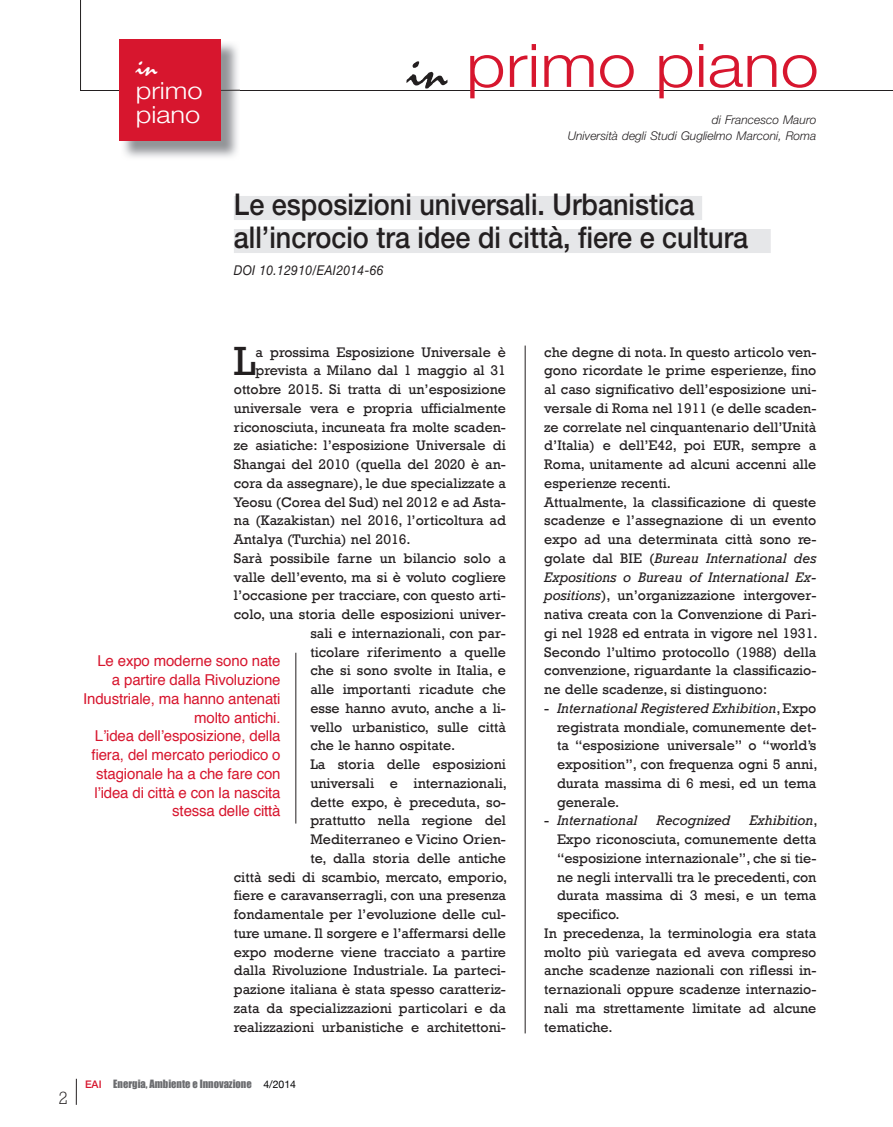
<style>
.page{position:relative;width:893px;height:1127px;background:#fff}
.page>*{position:absolute;margin:0;border:0;box-sizing:border-box;transform-origin:0 0}
.t1{font:41.85px "Rockwell";color:#231f20}
.t2{font:500 30px/33px "Helvetica Neue";color:#231f20;scale:.9 1}
.t3{font:24px "Mistral";color:#fff;scale:1.15 1}
.t4{font:300 23.7px/24px "Helvetica Neue";color:#fff;scale:1.15 1}
.t5{font:300 18px "Rockwell";color:#231f20}
.t6{font:15px/18.8px "Helvetica";letter-spacing:-.01em;color:#d7162e;text-align:right}
.t7{font:14.25px/18.8px "Rockwell";color:#231f20}
.t8{font:italic 14.25px "Rockwell";color:#231f20}
.t9{font:italic 13.5px "Helvetica Neue";letter-spacing:.025em;color:#231f20;scale:.9 1}
.t10{font:italic 300 12px/15.8px "Helvetica Neue";color:#231f20;text-align:right}
.t11{font:10.5px "Impact";color:#6c6d70}
.s1{font-family:"Helvetica Neue";font-weight:500;color:#d7162e}
.s2{font-family:"Helvetica Neue";color:#000002}
.s3{font-style:italic}
.s4{font-style:normal}
</style>
<div class="page">
<svg style="left:76px;top:1079px;width:1px;height:26px"></svg>
<hr style="left:80px;top:0;width:1px;height:90px;background:#231f20">
<hr style="left:80px;top:90px;width:813px;height:1px;background:#231f20">
<svg style="left:470px;top:44px;width:346px;height:54px"></svg>
<svg style="left:406px;top:61px;width:42px;height:28px"></svg>
<img style="left:123px;top:43px;width:117px;height:115px">
<img style="left:221px;top:90px;width:19px;height:1px">
<div style="left:119px;top:39px;width:102px;height:102px;background:#d7162e"></div>
<hr style="left:525px;top:345px;width:1px;height:688px;background:#231f20">
<hr style="left:296px;top:653px;width:1px;height:170px;background:#231f20">
<div style="left:234px;top:196px;width:468px;height:24px;background:#e6e7e9"></div>
<div style="left:234px;top:229px;width:537px;height:24px;background:#e6e7e9"></div>
<h3 class="t3" style="left:136px;top:58px;width:20px">in</h3>
<h3 class="t4" style="left:136px;top:81px;width:60px">primo piano</h3>
<p class="t10" style="left:568px;top:113px;width:250px">di Francesco Mauro<br>Università degli Studi Guglielmo Marconi, Roma</p>
<h2 class="t2" style="left:234px;top:190px;width:573px">Le esposizioni universali. Urbanistica all’incrocio tra idee di città, fiere e cultura</h2>
<p class="t9" style="left:234px;top:265px;width:168px">DOI 10.12910/EAI2014-66</p>
<h1 class="t1" style="left:234px;top:336px;width:23px">L</h1>
<p class="t7" style="left:256px;top:342px;width:252px">a prossima Esposizione Universale è</p>
<p class="t7" style="left:256px;top:361px;width:252px">prevista a Milano dal 1 maggio al 31</p>
<p class="t7" style="left:234px;top:379px;width:274px">ottobre 2015. Si tratta di un’esposizione</p>
<p class="t7" style="left:234px;top:398px;width:274px">universale vera e propria ufficialmente</p>
<p class="t7" style="left:234px;top:417px;width:274px">riconosciuta, incuneata fra molte scaden-</p>
<p class="t7" style="left:234px;top:436px;width:274px">ze asiatiche: l’esposizione Universale di</p>
<p class="t7" style="left:234px;top:454px;width:274px">Shangai del 2010 (quella del 2020 è an-</p>
<p class="t7" style="left:234px;top:473px;width:274px">cora da assegnare), le due specializzate a</p>
<p class="t7" style="left:234px;top:492px;width:274px">Yeosu (Corea del Sud) nel 2012 e ad Asta-</p>
<p class="t7" style="left:234px;top:511px;width:274px">na (Kazakistan) nel 2016, l’orticoltura ad</p>
<p class="t7" style="left:234px;top:529px;width:178px">Antalya (Turchia) nel 2016.</p>
<p class="t7" style="left:234px;top:548px;width:274px">Sarà possibile farne un bilancio solo a</p>
<p class="t7" style="left:234px;top:567px;width:274px">valle dell’evento, ma si è voluto cogliere</p>
<p class="t7" style="left:234px;top:586px;width:274px">l’occasione per tracciare, con questo arti-</p>
<p class="t7" style="left:234px;top:604px;width:274px">colo, una storia delle esposizioni univer-</p>
<p class="t7" style="left:310px;top:623px;width:197px">sali e internazionali, con par-</p>
<p class="t7" style="left:310px;top:642px;width:197px">ticolare riferimento a quelle</p>
<p class="t7" style="left:310px;top:661px;width:197px">che si sono svolte in Italia, e</p>
<p class="t7" style="left:310px;top:679px;width:197px">alle importanti ricadute che</p>
<p class="t7" style="left:310px;top:698px;width:197px">esse hanno avuto, anche a li-</p>
<p class="t7" style="left:310px;top:717px;width:197px">vello urbanistico, sulle città</p>
<p class="t7" style="left:310px;top:736px;width:146px">che le hanno ospitate.</p>
<p class="t7" style="left:310px;top:754px;width:197px">La storia delle esposizioni</p>
<p class="t7" style="left:310px;top:773px;width:198px">universali e internazionali,</p>
<p class="t7" style="left:310px;top:792px;width:197px">dette expo, è preceduta, so-</p>
<p class="t7" style="left:310px;top:811px;width:197px">prattutto nella regione del</p>
<p class="t7" style="left:310px;top:829px;width:197px">Mediterraneo e Vicino Orien-</p>
<p class="t7" style="left:310px;top:848px;width:197px">te, dalla storia delle antiche</p>
<p class="t7" style="left:234px;top:867px;width:275px">città sedi di scambio, mercato, emporio,</p>
<p class="t7" style="left:234px;top:886px;width:274px">fiere e caravanserragli, con una presenza</p>
<p class="t7" style="left:234px;top:904px;width:274px">fondamentale per l’evoluzione delle cul-</p>
<p class="t7" style="left:234px;top:923px;width:274px">ture umane. Il sorgere e l’affermarsi delle</p>
<p class="t7" style="left:234px;top:942px;width:274px">expo moderne viene tracciato a partire</p>
<p class="t7" style="left:234px;top:961px;width:274px">dalla Rivoluzione Industriale. La parteci-</p>
<p class="t7" style="left:234px;top:979px;width:274px">pazione italiana è stata spesso caratteriz-</p>
<p class="t7" style="left:234px;top:998px;width:274px">zata da specializzazioni particolari e da</p>
<p class="t7" style="left:234px;top:1017px;width:274px">realizzazioni urbanistiche e architettoni-</p>
<p class="t6" style="left:83px;top:653px;width:199px">Le expo moderne sono nate<br>a partire dalla Rivoluzione<br>Industriale, ma hanno antenati molto antichi.<br>L’idea dell’esposizione, della fiera, del mercato periodico o stagionale ha a che fare con l’idea di città e con la nascita stessa delle città</p>
<p class="t5" style="left:58px;top:1091px;width:11px">2</p>
<p class="t11" style="left:85px;top:1077px;width:213px"><span class="s1">EAI</span> Energia, Ambiente e Innovazione <span class="s2">4/2014</span></p>
<p class="t7" style="left:544px;top:342px;width:275px">che degne di nota. In questo articolo ven&shy;gono ricordate le prime esperienze, fino al caso significativo dell’esposizione uni&shy;versale di Roma nel 1911 (e delle scaden&shy;ze correlate nel cinquantenario dell’Unità d’Italia) e dell’E42, poi EUR, sempre a Roma, unitamente ad alcuni accenni alle esperienze recenti.<br>Attualmente, la classificazione di queste scadenze e l’assegnazione di un evento expo ad una determinata città sono re&shy;golate dal BIE (<span class="s3">Bureau International des Expositions o Bureau of International Ex&shy;positions</span>), un’organizzazione intergover&shy;nativa creata con la Convenzione di Pari&shy;gi nel 1928 ed entrata in vigore nel 1931.<br>Secondo l’ultimo protocollo (1988) della convenzione, riguardante la classificazio&shy;ne delle scadenze, si distinguono:</p>
<p class="t7" style="left:557px;top:698px;width:262px;text-align:justify;text-indent:-13px">- <span class="s3">International Registered Exhibition</span>, Expo registrata mondiale, comunemente det&shy;ta “esposizione universale” o “world’s exposition”, con frequenza ogni 5 anni, durata massima di 6 mesi, ed un tema generale.</p>
<p class="t8" style="left:544px;top:812px;width:95px"><span class="s4">-</span> International</p>
<p class="t8" style="left:656px;top:812px;width:76px">Recognized</p>
<p class="t8" style="left:749px;top:812px;width:70px">Exhibition<span class="s4">,</span></p>
<p class="t7" style="left:557px;top:829px;width:261px">Expo riconosciuta, comunemente detta</p>
<p class="t7" style="left:557px;top:848px;width:261px">“esposizione internazionale”, che si tie-</p>
<p class="t7" style="left:557px;top:867px;width:261px">ne negli intervalli tra le precedenti, con</p>
<p class="t7" style="left:557px;top:886px;width:261px">durata massima di 3 mesi, e un tema</p>
<p class="t7" style="left:557px;top:904px;width:64px">specifico.</p>
<p class="t7" style="left:544px;top:923px;width:274px">In precedenza, la terminologia era stata</p>
<p class="t7" style="left:544px;top:942px;width:274px">molto più variegata ed aveva compreso</p>
<p class="t7" style="left:544px;top:961px;width:274px">anche scadenze nazionali con riflessi in-</p>
<p class="t7" style="left:544px;top:979px;width:274px">ternazionali oppure scadenze internazio-</p>
<p class="t7" style="left:544px;top:998px;width:274px">nali ma strettamente limitate ad alcune</p>
<p class="t7" style="left:544px;top:1017px;width:70px">tematiche.</p>
</div>
